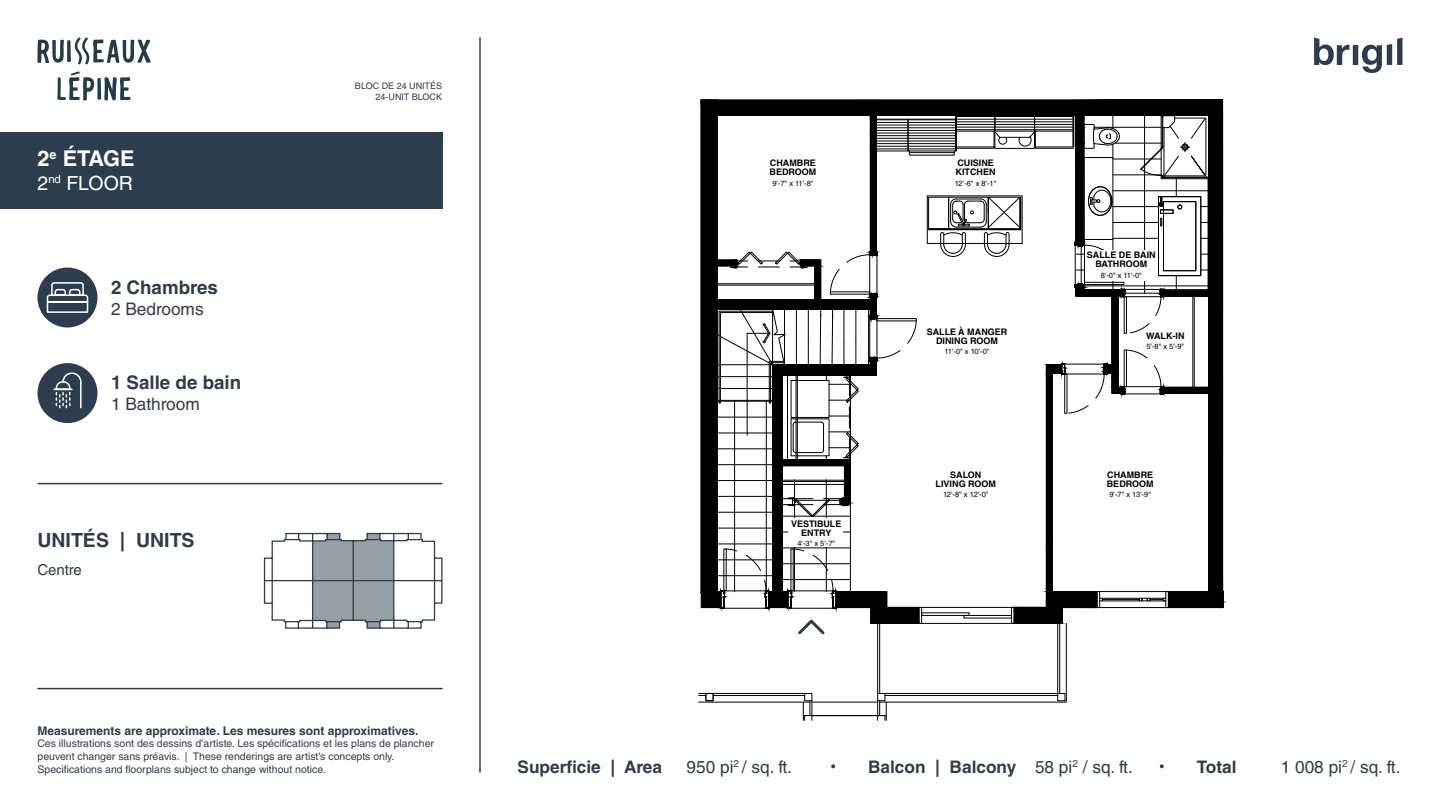
<style>
.page{position:relative;width:1440px;height:810px;background:#fff}
.page>*{position:absolute;margin:0;border:0;box-sizing:border-box;transform-origin:0 0}
.t1{font:700 21.75px "Helvetica LT Std";letter-spacing:-.025em;color:#fff}
.t2{font:700 19.5px "Helvetica LT Std";color:#2d3d4d}
.t3{font:19.5px "Helvetica LT Std";color:#fff}
.t4{font:700 18.75px "Helvetica LT Std";color:#2d3d4d}
.Titre{font:17.25px "Helvetica LT Std";color:#2d3d4d}
.Titre-2{font:700 17.25px "Helvetica LT Std";color:#2d3d4d}
.t5{font:15px "Helvetica LT Std";color:#2d3d4d}
.t6{font:700 12px "Helvetica LT Std";color:#2d3d4d}
.t7{font:10.5px/12.6px "Helvetica LT Std";color:#2d3d4d}
.Titre-3{font:10.05px "Helvetica LT Std";color:#2d3d4d}
.t8{font:700 9px/9px "Helvetica LT Std";color:#000;text-align:center}
.t9{font:9px "Helvetica LT Std";color:#2d3d4d}
.t10{font:7.5px "Helvetica LT Std";letter-spacing:-.045em;color:#000}
.s1{font-weight:400}
</style>
<div class="page">
<div style="left:0;top:132px;width:442px;height:76px;background:#2d3d4d"></div>
<hr style="left:479px;top:38px;width:2px;height:734px;background:#2d3d4d">
<hr style="left:38px;top:688px;width:404px;height:1px;background:#2d3d4d">
<hr style="left:38px;top:483px;width:404px;height:1px;background:#2d3d4d">
<svg style="left:1314px;top:38px;width:88px;height:35px"></svg>
<div style="left:38px;top:268px;width:60px;height:60px;background:#2d3d4d;border-radius:50%"></div>
<svg style="left:46px;top:282px;width:43px;height:31px"></svg>
<div style="left:38px;top:363px;width:60px;height:60px;background:#2d3d4d;border-radius:50%"></div>
<svg style="left:53px;top:372px;width:29px;height:37px"></svg>
<svg style="left:831px;top:764px;width:4px;height:4px"></svg>
<svg style="left:1160px;top:764px;width:4px;height:4px"></svg>
<svg style="left:38px;top:37px;width:113px;height:27px"></svg>
<svg style="left:57px;top:71px;width:74px;height:30px"></svg>
<svg style="left:263px;top:532px;width:180px;height:97px"></svg>
<svg style="left:699px;top:100px;width:525px;height:621px"></svg>
<div style="left:1085px;top:250px;width:73px;height:31px;background:#fff"></div>
<div style="left:788px;top:519px;width:55px;height:28px;background:#fff"></div>
<p class="t1" style="left:38px;top:145px;width:99px">2<sup>e</sup> ÉTAGE</p>
<p class="t3" style="left:38px;top:172px;width:97px">2<sup>nd</sup> FLOOR</p>
<p class="t4" style="left:111px;top:276px;width:108px">2 Chambres</p>
<p class="Titre" style="left:111px;top:299px;width:94px">2 Bedrooms</p>
<h3 class="t4" style="left:111px;top:371px;width:132px">1 Salle de bain</h3>
<h3 class="Titre" style="left:111px;top:394px;width:90px">1 Bathroom</h3>
<p class="t2" style="left:38px;top:528px;width:159px">UNITÉS | UNITS</p>
<p class="t5" style="left:38px;top:561px;width:46px">Centre</p>
<p class="t9" style="left:355px;top:81px;width:89px">BLOC DE 24 UNITÉS</p>
<p class="t9" style="left:376px;top:92px;width:68px">24-UNIT BLOCK</p>
<p class="t6" style="left:38px;top:723px;width:382px">Measurements are approximate. Les mesures sont approximatives.</p>
<p class="t7" style="left:38px;top:737px;width:398px">Ces illustrations sont des dessins d’artiste. Les spécifications et les plans de plancher peuvent changer sans préavis. | These renderings are artist’s concepts only.<br>Specifications and floorplans subject to change without notice.</p>
<p class="t8" style="left:769px;top:158px;width:48px;text-align:left">CHAMBRE<br>BEDROOM</p>
<p class="t10" style="left:772px;top:179px;width:43px">9'-7" x 11'-8"</p>
<p class="t8" style="left:791px;top:519px;width:52px">VESTIBULE<br>ENTRY</p>
<p class="t10" style="left:797px;top:539px;width:39px">4'-3" x 5'-7"</p>
<p class="t8" style="left:956px;top:158px;width:42px;text-align:left">CUISINE<br>KITCHEN</p>
<p class="t10" style="left:955px;top:179px;width:43px">12'-6" x 8'-1"</p>
<p class="t8" style="left:927px;top:327px;width:82px">SALLE À MANGER<br>DINING ROOM</p>
<p class="t10" style="left:945px;top:347px;width:46px">11'-0" x 10'-0"</p>
<p class="t8" style="left:936px;top:470px;width:62px">SALON<br>LIVING ROOM</p>
<p class="t10" style="left:943px;top:490px;width:47px">12'-8" x 12'-0"</p>
<p class="t8" style="left:1087px;top:250px;width:70px">SALLE DE BAIN<br>BATHROOM</p>
<p class="t10" style="left:1101px;top:271px;width:43px">8'-0" x 11'-0"</p>
<p class="t8" style="left:1146px;top:331px;width:40px">WALK-IN</p>
<p class="t10" style="left:1146px;top:342px;width:39px">5'-8" x 5'-9"</p>
<p class="t8" style="left:1107px;top:470px;width:48px;text-align:left">CHAMBRE<br>BEDROOM</p>
<p class="t10" style="left:1109px;top:490px;width:43px">9'-7" x 13'-9"</p>
<p class="Titre-2" style="left:518px;top:756px;width:146px">Superficie | Area</p>
<p class="Titre" style="left:687px;top:756px;width:107px">950 pi<sup>2</sup> / sq. ft.</p>
<p class="Titre" style="left:1083px;top:756px;width:52px">/ sq. ft.</p>
<p class="Titre-2" style="left:868px;top:756px;width:206px">Balcon | Balcony <span class="s1">58 pi</span></p>
<p class="Titre-3" style="left:1072px;top:757px;width:7px">2</p>
<p class="Titre-2" style="left:1197px;top:756px;width:41px">Total</p>
<p class="Titre" style="left:1281px;top:756px;width:121px">1 008 pi<sup>2</sup> / sq. ft.</p>
</div>
